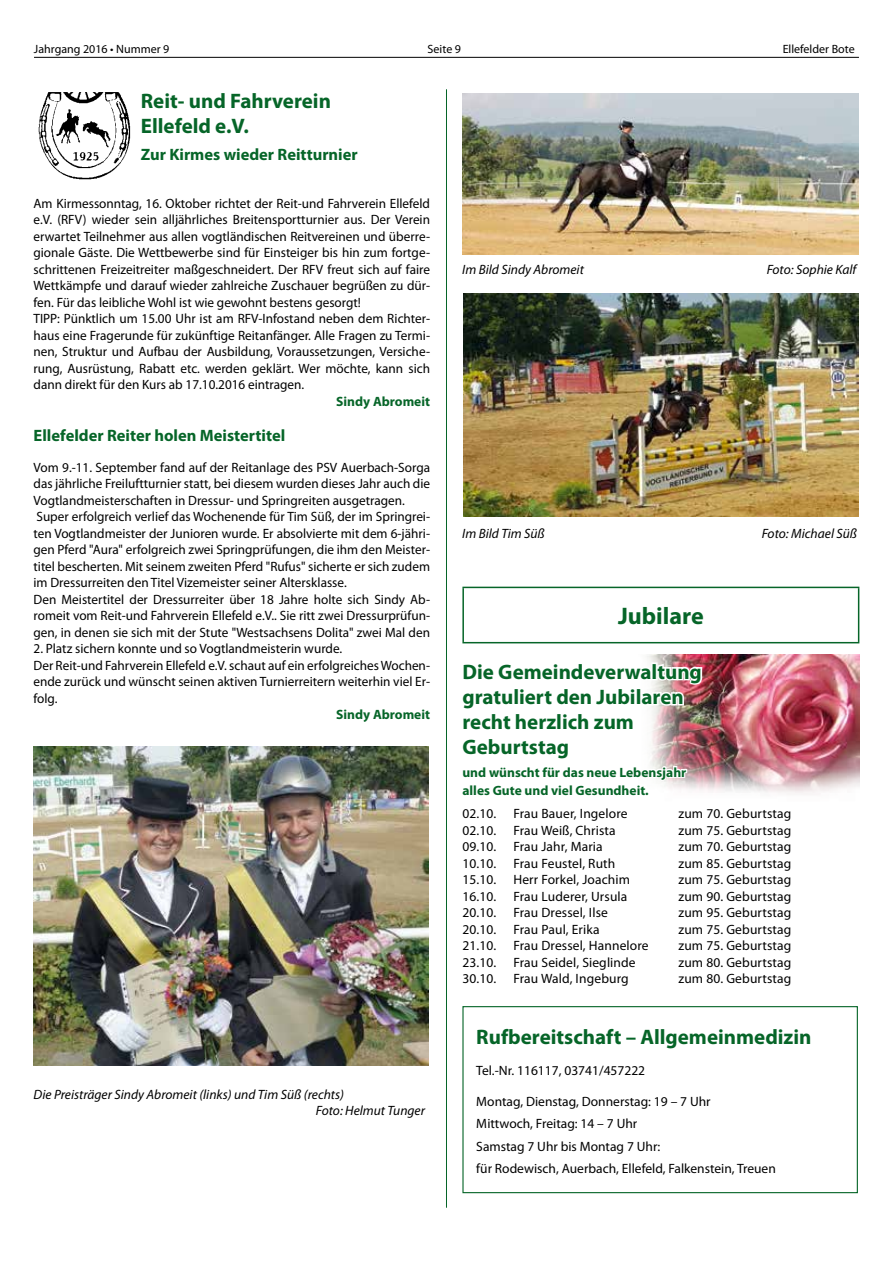
<style>
.page{position:relative;width:893px;height:1263px;background:#fff}
.page>*{position:absolute;margin:0;border:0;box-sizing:border-box;transform-origin:0 0}
.t1{font:700 24px "Myriad Pro";color:#066528}
.t2{font:700 21px/25.2px "Myriad Pro";color:#066528}
.t3{font:700 16.5px "Myriad Pro";color:#066528}
.t4{font:13.5px/16.5px "Myriad Pro";color:#000}
.t5{font:italic 13.5px/16.5px "Myriad Pro";color:#000}
.t6{font:700 13.5px/18px "Myriad Pro";color:#066528}
.t7{font:12px "Myriad Pro";color:#000}
</style>
<div class="page">
<hr style="left:34px;top:57px;width:825px;height:1px;background:#000">
<hr style="left:446px;top:89px;width:1px;height:1119px;background:#066528">
<img style="left:704px;top:655px;width:155px;height:139px">
<img style="left:38px;top:92px;width:93px;height:88px">
<hr style="left:462px;top:587px;width:397px;height:1px;background:#066528">
<hr style="left:462px;top:588px;width:2px;height:54px;background:#066528">
<hr style="left:858px;top:588px;width:1px;height:54px;background:#066528">
<hr style="left:462px;top:642px;width:397px;height:1px;background:#066528">
<svg style="left:462px;top:615px;width:242px;height:175px"></svg>
<div style="left:462px;top:1006px;width:396px;height:187px;border:1px solid #066528"></div>
<img style="left:34px;top:747px;width:395px;height:319px">
<img style="left:463px;top:93px;width:395px;height:162px">
<img style="left:463px;top:293px;width:396px;height:224px">
<p class="t7" style="left:34px;top:42px;width:137px">Jahrgang 2016 • Nummer 9</p>
<p class="t7" style="left:428px;top:42px;width:35px">Seite 9</p>
<p class="t7" style="left:783px;top:42px;width:74px">Ellefelder Bote</p>
<h2 class="t2" style="left:141px;top:87px;width:192px">Reit- und Fahrverein<br>Ellefeld e.V.</h2>
<p class="t3" style="left:141px;top:144px;width:218px">Zur Kirmes wieder Reitturnier</p>
<p class="t4" style="left:34px;top:195px;width:398px">Am Kirmessonntag, 16. Oktober richtet der Reit-und Fahrverein Ellefeld e.V. (RFV) wieder sein alljährliches Breitensportturnier aus. Der Verein erwartet Teilnehmer aus allen vogtländischen Reitvereinen und überre&shy;gionale Gäste. Die Wettbewerbe sind für Einsteiger bis hin zum fortge&shy;schrittenen Freizeitreiter maßgeschneidert. Der RFV freut sich auf faire Wettkämpfe und darauf wieder zahlreiche Zuschauer begrüßen zu dür&shy;fen. Für das leibliche Wohl ist wie gewohnt bestens gesorgt!<br>TIPP: Pünktlich um 15.00 Uhr ist am RFV-Infostand neben dem Richter&shy;haus eine Fragerunde für zukünftige Reitanfänger. Alle Fragen zu Termi&shy;nen, Struktur und Aufbau der Ausbildung, Voraussetzungen, Versiche&shy;rung, Ausrüstung, Rabatt etc. werden geklärt. Wer möchte, kann sich dann direkt für den Kurs ab 17.10.2016 eintragen.</p>
<p class="t6" style="left:336px;top:392px;width:95px">Sindy Abromeit</p>
<p class="t3" style="left:34px;top:425px;width:253px">Ellefelder Reiter holen Meistertitel</p>
<p class="t4" style="left:34px;top:459px;width:398px">Vom 9.-11. September fand auf der Reitanlage des PSV Auerbach-Sorga das jährliche Freiluftturnier statt, bei diesem wurden dieses Jahr auch die Vogtlandmeisterschaften in Dressur- und Springreiten ausgetragen.<br>Super erfolgreich verlief das Wochenende für Tim Süß, der im Springrei&shy;ten Vogtlandmeister der Junioren wurde. Er absolvierte mit dem 6-jähri&shy;gen Pferd "Aura" erfolgreich zwei Springprüfungen, die ihm den Meister&shy;titel bescherten. Mit seinem zweiten Pferd "Rufus" sicherte er sich zudem im Dressurreiten den Titel Vizemeister seiner Altersklasse.<br>Den Meistertitel der Dressurreiter über 18 Jahre holte sich Sindy Ab&shy;romeit vom Reit-und Fahrverein Ellefeld e.V.. Sie ritt zwei Dressurprüfun&shy;gen, in denen sie sich mit der Stute "Westsachsens Dolita" zwei Mal den</p>
<p class="t4" style="left:34px;top:640px;width:398px">2. Platz sichern konnte und so Vogtlandmeisterin wurde.<br>Der Reit-und Fahrverein Ellefeld e.V. schaut auf ein erfolgreiches Wochen&shy;ende zurück und wünscht seinen aktiven Turnierreitern weiterhin viel Er&shy;folg.</p>
<p class="t6" style="left:336px;top:705px;width:95px">Sindy Abromeit</p>
<p class="t5" style="left:462px;top:261px;width:123px">Im Bild Sindy Abromeit</p>
<p class="t5" style="left:767px;top:261px;width:91px">Foto: Sophie Kalf</p>
<p class="t5" style="left:462px;top:525px;width:84px">Im Bild Tim Süß</p>
<p class="t5" style="left:762px;top:525px;width:97px">Foto: Michael Süß</p>
<h1 class="t1" style="left:618px;top:600px;width:87px">Jubilare</h1>
<h2 class="t2" style="left:462px;top:658px;width:241px">Die Gemeindeverwaltung gratuliert den Jubilaren recht herzlich zum<br>Geburtstag</h2>
<p class="t6" style="left:462px;top:763px;width:225px">und wünscht für das neue Lebensjahr alles Gute und viel Gesundheit.</p>
<p class="t4" style="left:462px;top:805px;width:35px">02.10.</p>
<p class="t4" style="left:513px;top:805px;width:116px">Frau Bauer, Ingelore</p>
<p class="t4" style="left:678px;top:805px;width:114px">zum 70. Geburtstag</p>
<p class="t4" style="left:462px;top:822px;width:35px">02.10.</p>
<p class="t4" style="left:513px;top:822px;width:104px">Frau Weiß, Christa</p>
<p class="t4" style="left:678px;top:822px;width:114px">zum 75. Geburtstag</p>
<p class="t4" style="left:462px;top:838px;width:35px">09.10.</p>
<p class="t4" style="left:513px;top:838px;width:91px">Frau Jahr, Maria</p>
<p class="t4" style="left:678px;top:838px;width:114px">zum 70. Geburtstag</p>
<p class="t4" style="left:462px;top:855px;width:35px">10.10.</p>
<p class="t4" style="left:513px;top:855px;width:103px">Frau Feustel, Ruth</p>
<p class="t4" style="left:678px;top:855px;width:114px">zum 85. Geburtstag</p>
<p class="t4" style="left:462px;top:871px;width:35px">15.10.</p>
<p class="t4" style="left:513px;top:871px;width:118px">Herr Forkel, Joachim</p>
<p class="t4" style="left:678px;top:871px;width:114px">zum 75. Geburtstag</p>
<p class="t4" style="left:462px;top:888px;width:35px">16.10.</p>
<p class="t4" style="left:513px;top:888px;width:115px">Frau Luderer, Ursula</p>
<p class="t4" style="left:678px;top:888px;width:114px">zum 90. Geburtstag</p>
<p class="t4" style="left:462px;top:904px;width:35px">20.10.</p>
<p class="t4" style="left:513px;top:904px;width:96px">Frau Dressel, Ilse</p>
<p class="t4" style="left:678px;top:904px;width:114px">zum 95. Geburtstag</p>
<p class="t4" style="left:462px;top:921px;width:35px">20.10.</p>
<p class="t4" style="left:513px;top:921px;width:88px">Frau Paul, Erika</p>
<p class="t4" style="left:678px;top:921px;width:114px">zum 75. Geburtstag</p>
<p class="t4" style="left:462px;top:937px;width:35px">21.10.</p>
<p class="t4" style="left:513px;top:937px;width:137px">Frau Dressel, Hannelore</p>
<p class="t4" style="left:678px;top:937px;width:114px">zum 75. Geburtstag</p>
<p class="t4" style="left:462px;top:954px;width:35px">23.10.</p>
<p class="t4" style="left:513px;top:954px;width:124px">Frau Seidel, Sieglinde</p>
<p class="t4" style="left:678px;top:954px;width:114px">zum 80. Geburtstag</p>
<p class="t4" style="left:462px;top:970px;width:35px">30.10.</p>
<p class="t4" style="left:513px;top:970px;width:117px">Frau Wald, Ingeburg</p>
<p class="t4" style="left:678px;top:970px;width:114px">zum 80. Geburtstag</p>
<p class="t5" style="left:316px;top:1086px;width:111px;text-indent:-282px">Die Preisträger Sindy Abromeit (links) und Tim Süß (rechts)<br>Foto: Helmut Tunger</p>
<h2 class="t2" style="left:476px;top:1023px;width:337px">Rufbereitschaft – Allgemeinmedizin</h2>
<p class="t4" style="left:476px;top:1062px;width:170px">Tel.-Nr. 116117, 03741/457222</p>
<p class="t4" style="left:476px;top:1090px;width:301px;line-height:22.5px">Montag, Dienstag, Donnerstag: 19 – 7 Uhr<br>Mittwoch, Freitag: 14 – 7 Uhr<br>Samstag 7 Uhr bis Montag 7 Uhr:<br>für Rodewisch, Auerbach, Ellefeld, Falkenstein, Treuen</p>
</div>
